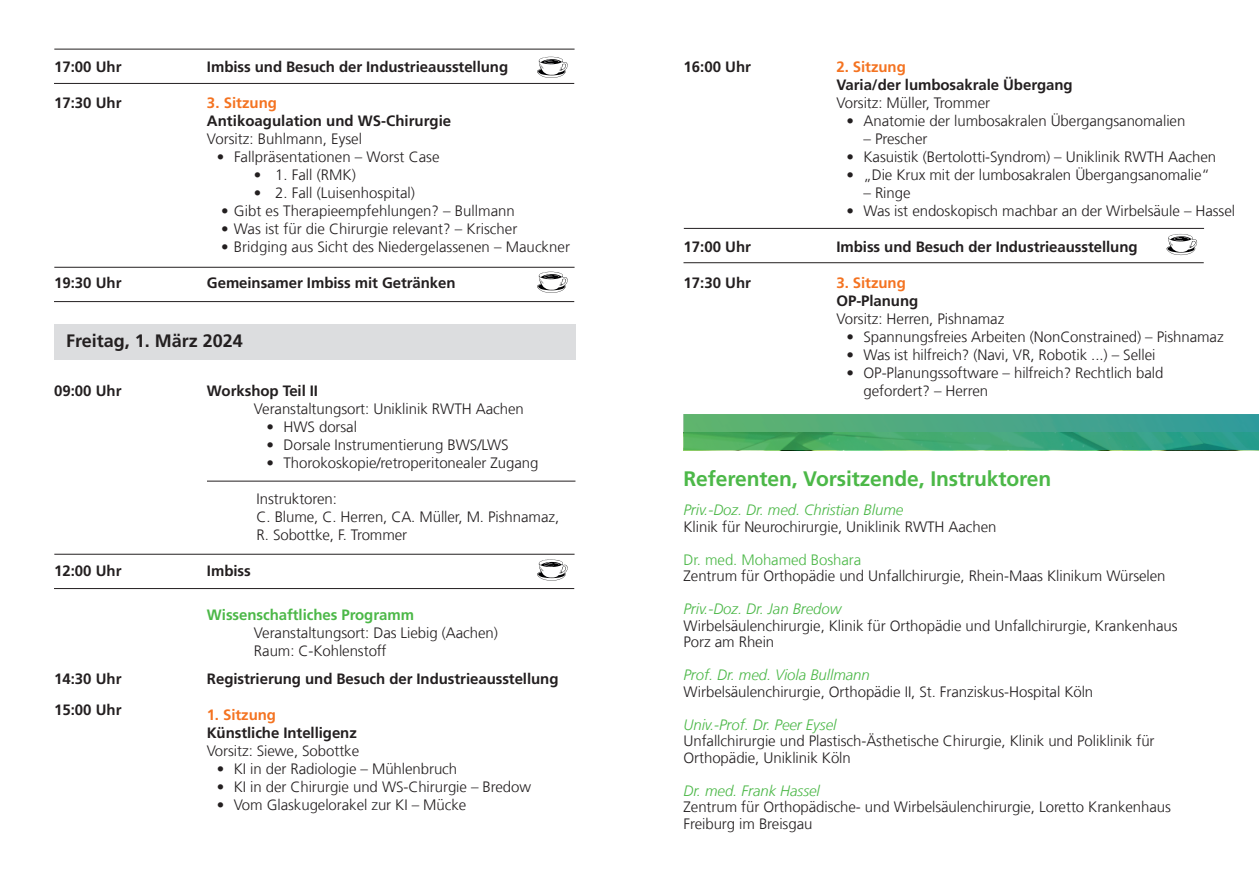
<style>
.page{position:relative;width:1259px;height:893px;background:#fff}
.page>*{position:absolute;margin:0;border:0;box-sizing:border-box;transform-origin:0 0}
.t1{font:700 21px "Frutiger LT Com";letter-spacing:-.005em;color:#4cb848}
.t2{font:700 18px "Frutiger LT Com";color:#231f20}
.t3{font:300 15px/18px "Frutiger LT Com";letter-spacing:-.005em;color:#231f20}
.t4{font:700 15px "Frutiger LT Com";letter-spacing:-.005em;color:#231f20}
.t5{font:italic 300 15px "Frutiger LT Com";letter-spacing:-.005em;color:#4cb848}
.t6{font:700 15px "Frutiger LT Com";letter-spacing:-.005em;color:#f47321}
.t7{font:700 15px "Frutiger LT Com";letter-spacing:-.005em;color:#4cb848}
.t8{font:300 15px "Frutiger LT Com";letter-spacing:-.005em;color:#4cb848}
</style>
<div class="page">
<hr style="left:54px;top:49px;width:520px;height:1px;background:#231f20">
<hr style="left:54px;top:83px;width:520px;height:1px;background:#231f20">
<hr style="left:54px;top:267px;width:520px;height:1px;background:#231f20">
<hr style="left:54px;top:301px;width:520px;height:1px;background:#231f20">
<hr style="left:684px;top:228px;width:520px;height:1px;background:#231f20">
<hr style="left:683px;top:262px;width:520px;height:1px;background:#231f20">
<hr style="left:54px;top:554px;width:520px;height:1px;background:#231f20">
<hr style="left:54px;top:588px;width:520px;height:1px;background:#231f20">
<div style="left:54px;top:324px;width:521px;height:36px;background:#dcdddf"></div>
<hr style="left:207px;top:481px;width:368px;height:1px;background:#231f20">
<img style="left:683px;top:414px;width:576px;height:36px">
<svg style="left:537px;top:272px;width:30px;height:21px"></svg>
<svg style="left:537px;top:57px;width:30px;height:21px"></svg>
<svg style="left:1166px;top:234px;width:31px;height:21px"></svg>
<svg style="left:537px;top:559px;width:30px;height:22px"></svg>
<p class="t4" style="left:54px;top:58px;width:69px">17:00 Uhr</p>
<p class="t4" style="left:207px;top:58px;width:303px">Imbiss und Besuch der Industrieausstellung</p>
<p class="t4" style="left:54px;top:94px;width:69px">17:30 Uhr</p>
<p class="t6" style="left:207px;top:94px;width:72px">3. Sitzung</p>
<p class="t4" style="left:207px;top:112px;width:246px">Antikoagulation und WS-Chirurgie</p>
<p class="t3" style="left:207px;top:130px;width:157px">Vorsitz: Buhlmann, Eysel</p>
<p class="t3" style="left:217px;top:148px;width:224px">• Fallpräsentationen – Worst Case</p>
<p class="t3" style="left:254px;top:166px;width:104px">• 1. Fall (RMK)</p>
<p class="t3" style="left:254px;top:184px;width:163px">• 2. Fall (Luisenhospital)</p>
<p class="t3" style="left:221px;top:202px;width:295px">• Gibt es Therapieempfehlungen? – Bullmann</p>
<p class="t3" style="left:221px;top:220px;width:298px">• Was ist für die Chirurgie relevant? – Krischer</p>
<p class="t3" style="left:221px;top:238px;width:350px">• Bridging aus Sicht des Niedergelassenen – Mauckner</p>
<p class="t4" style="left:54px;top:274px;width:69px">19:30 Uhr</p>
<p class="t4" style="left:207px;top:274px;width:250px">Gemeinsamer Imbiss mit Getränken</p>
<p class="t2" style="left:66px;top:331px;width:178px">Freitag, 1. März 2024</p>
<p class="t4" style="left:54px;top:382px;width:69px">09:00 Uhr</p>
<p class="t4" style="left:207px;top:382px;width:113px">Workshop Teil II</p>
<p class="t3" style="left:254px;top:400px;width:271px">Veranstaltungsort: Uniklinik RWTH Aachen</p>
<p class="t3" style="left:266px;top:418px;width:92px">• HWS dorsal</p>
<p class="t3" style="left:266px;top:436px;width:244px">• Dorsale Instrumentierung BWS/LWS</p>
<p class="t3" style="left:266px;top:454px;width:273px">• Thorokoskopie/retroperitonealer Zugang</p>
<p class="t3" style="left:256px;top:490px;width:304px">Instruktoren:<br>C. Blume, C. Herren, CA. Müller, M. Pishnamaz,<br>R. Sobottke, F. Trommer</p>
<p class="t4" style="left:54px;top:562px;width:69px">12:00 Uhr</p>
<p class="t4" style="left:207px;top:562px;width:45px">Imbiss</p>
<p class="t7" style="left:207px;top:606px;width:208px">Wissenschaftliches Programm</p>
<p class="t3" style="left:254px;top:624px;width:245px">Veranstaltungsort: Das Liebig (Aachen)<br>Raum: C-Kohlenstoff</p>
<p class="t4" style="left:54px;top:670px;width:69px">14:30 Uhr</p>
<p class="t4" style="left:207px;top:670px;width:353px">Registrierung und Besuch der Industrieausstellung</p>
<p class="t4" style="left:54px;top:701px;width:69px">15:00 Uhr</p>
<p class="t6" style="left:207px;top:706px;width:71px">1. Sitzung</p>
<p class="t4" style="left:207px;top:724px;width:152px">Künstliche Intelligenz</p>
<p class="t3" style="left:207px;top:742px;width:154px">Vorsitz: Siewe, Sobottke</p>
<p class="t3" style="left:217px;top:760px;width:242px">• KI in der Radiologie – Mühlenbruch</p>
<p class="t3" style="left:217px;top:778px;width:316px">• KI in der Chirurgie und WS-Chirurgie – Bredow</p>
<p class="t3" style="left:217px;top:796px;width:251px">• Vom Glaskugelorakel zur KI – Mücke</p>
<p class="t4" style="left:683px;top:58px;width:69px">16:00 Uhr</p>
<p class="t6" style="left:836px;top:58px;width:71px">2. Sitzung</p>
<p class="t4" style="left:836px;top:76px;width:238px">Varia/der lumbosakrale Übergang</p>
<p class="t3" style="left:836px;top:94px;width:155px">Vorsitz: Müller, Trommer</p>
<p class="t3" style="left:846px;top:112px;width:340px">• Anatomie der lumbosakralen Übergangsanomalien</p>
<p class="t3" style="left:863px;top:130px;width:66px">– Prescher</p>
<p class="t3" style="left:846px;top:148px;width:371px">• Kasuistik (Bertolotti-Syndrom) – Uniklinik RWTH Aachen</p>
<p class="t3" style="left:846px;top:166px;width:365px">• „Die Krux mit der lumbosakralen Übergangsanomalie“</p>
<p class="t3" style="left:863px;top:184px;width:49px">– Ringe</p>
<p class="t3" style="left:846px;top:202px;width:390px">• Was ist endoskopisch machbar an der Wirbelsäule – Hassel</p>
<p class="t4" style="left:683px;top:238px;width:69px">17:00 Uhr</p>
<p class="t4" style="left:836px;top:238px;width:303px">Imbiss und Besuch der Industrieausstellung</p>
<p class="t4" style="left:683px;top:274px;width:69px">17:30 Uhr</p>
<p class="t6" style="left:836px;top:274px;width:71px">3. Sitzung</p>
<p class="t4" style="left:836px;top:292px;width:83px">OP-Planung</p>
<p class="t3" style="left:836px;top:310px;width:169px">Vorsitz: Herren, Pishnamaz</p>
<p class="t3" style="left:846px;top:328px;width:379px">• Spannungsfreies Arbeiten (NonConstrained) – Pishnamaz</p>
<p class="t3" style="left:846px;top:346px;width:310px">• Was ist hilfreich? (Navi, VR, Robotik ...) – Sellei</p>
<p class="t3" style="left:863px;top:364px;width:301px;text-indent:-17px">• OP-Planungssoftware – hilfreich? Rechtlich bald gefordert? – Herren</p>
<h1 class="t1" style="left:683px;top:466px;width:369px">Referenten, Vorsitzende, Instruktoren</h1>
<p class="t5" style="left:683px;top:501px;width:221px">Priv.-Doz. Dr. med. Christian Blume</p>
<p class="t3" style="left:683px;top:518px;width:314px">Klinik für Neurochirurgie, Uniklinik RWTH Aachen</p>
<p class="t8" style="left:683px;top:551px;width:179px">Dr. med. Mohamed Boshara</p>
<p class="t3" style="left:683px;top:567px;width:483px">Zentrum für Orthopädie und Unfallchirurgie, Rhein-Maas Klinikum Würselen</p>
<p class="t5" style="left:683px;top:600px;width:159px">Priv.-Doz. Dr. Jan Bredow</p>
<p class="t3" style="left:683px;top:617px;width:495px;line-height:16.5px">Wirbelsäulenchirurgie, Klinik für Orthopädie und Unfallchirurgie, Krankenhaus<br>Porz am Rhein</p>
<p class="t5" style="left:683px;top:666px;width:188px">Prof. Dr. med. Viola Bullmann</p>
<p class="t3" style="left:683px;top:683px;width:411px">Wirbelsäulenchirurgie, Orthopädie II, St. Franziskus-Hospital Köln</p>
<p class="t5" style="left:683px;top:716px;width:154px">Univ.-Prof. Dr. Peer Eysel</p>
<p class="t3" style="left:683px;top:733px;width:472px;line-height:16.5px">Unfallchirurgie und Plastisch-Ästhetische Chirurgie, Klinik und Poliklinik für<br>Orthopädie, Uniklinik Köln</p>
<p class="t5" style="left:683px;top:782px;width:138px">Dr. med. Frank Hassel</p>
<p class="t3" style="left:683px;top:799px;width:489px;line-height:16.5px">Zentrum für Orthopädische- und Wirbelsäulenchirurgie, Loretto Krankenhaus<br>Freiburg im Breisgau</p>
</div>
